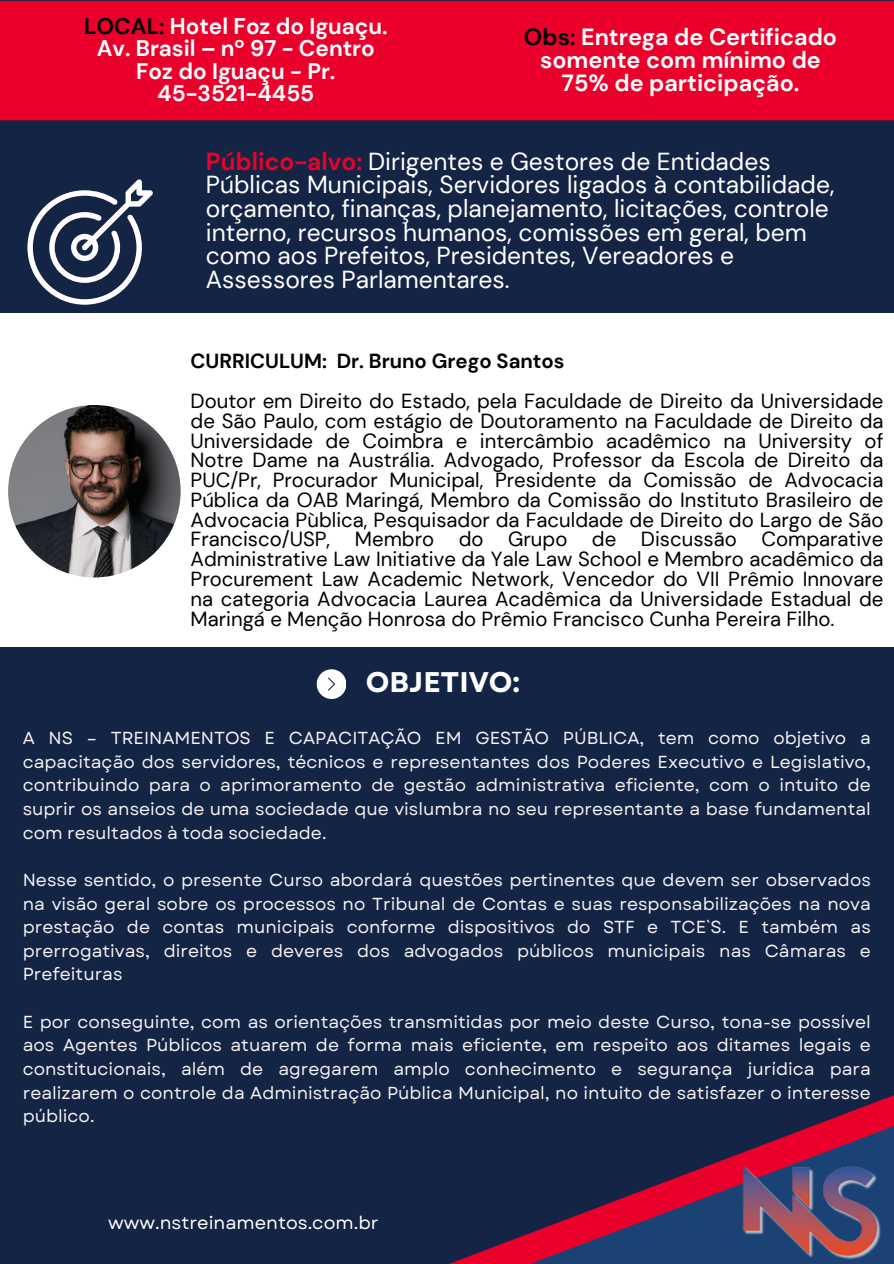
<style>
.page{position:relative;width:894px;height:1264px;background:#fff}
.page>*{position:absolute;margin:0;border:0;box-sizing:border-box;transform-origin:0 0}
.t1{font:700 28.35px "Garet";color:#fff}
.t2{font:24.6px/23.7px "DM Sans";color:#fff}
.t3{font:700 23.4px/23.2px "DM Sans";color:#fff;text-align:center}
.t4{font:700 22.5px/22.4px "DM Sans";color:#fff;text-align:center}
.t5{font:20.4px/19.8px "DM Sans";color:#000}
.t6{font:700 20.4px "DM Sans";color:#000}
.t7{font:18px "Garet";color:#fff}
.t8{font:17.4px/23.7px "Garet";color:#f5f3f5;text-align:justify}
.s1{color:#000}
.s2{font-weight:700;color:#eb002b}
.s3{font-weight:700}
</style>
<div class="page">
<div style="left:0;top:0;width:893px;height:1263px;background:#142445"></div>
<svg style="left:451px;top:1138px;width:330px;height:125px"></svg>
<svg style="left:781px;top:1095px;width:112px;height:168px"></svg>
<svg style="left:316px;top:669px;width:30px;height:29px"></svg>
<div style="left:0;top:1px;width:893px;height:119px;background:#eb002b"></div>
<div style="left:0;top:313px;width:893px;height:333px;background:#fff"></div>
<svg style="left:27px;top:179px;width:125px;height:125px"></svg>
<img style="left:741px;top:1165px;width:142px;height:95px">
<img style="left:8px;top:405px;width:173px;height:172px;border-radius:50%">
<p class="t4" style="left:84px;top:15px;width:305px"><span class="s1">LOCAL:</span> Hotel Foz do Iguaçu.<br>Av. Brasil – nº 97 - Centro<br>Foz do Iguaçu - Pr.<br>45-3521-4455</p>
<p class="t3" style="left:524px;top:25px;width:314px"><span class="s1">Obs:</span> Entrega de Certificado somente com mínimo de<br>75% de participação.</p>
<h2 class="t2" style="left:206px;top:149px;width:629px"><span class="s2">Público-alvo:</span> Dirigentes e Gestores de Entidades Públicas Municipais, Servidores ligados à contabilidade, orçamento, finanças, planejamento, licitações, controle interno, recursos humanos, comissões em geral, bem como aos Prefeitos, Presidentes, Vereadores e Assessores Parlamentares.</h2>
<h4 class="t5" style="left:190px;top:341px;width:694px;line-height:39.6px;text-indent:146px"><span class="s3">Dr. Bruno Grego Santos<br></span>Doutor em Direito do Estado, pela Faculdade de Direito da Universidade</h4>
<h4 class="t5" style="left:190px;top:411px;width:694px">de São Paulo, com estágio de Doutoramento na Faculdade de Direito da</h4>
<h5 class="t5" style="left:190px;top:430px;width:694px;text-align:justify">Universidade de Coimbra e intercâmbio acadêmico na University of Notre Dame na Austrália. Advogado, Professor da Escola de Direito da PUC/Pr, Procurador Municipal, Presidente da Comissão de Advocacia Pública da OAB Maringá, Membro da Comissão do Instituto Brasileiro de Advocacia Pùblica, Pesquisador da Faculdade de Direito do Largo de São Francisco/USP, Membro do Grupo de Discussão Comparative Administrative Law Initiative da Yale Law School e Membro acadêmico da Procurement Law Academic Network, Vencedor do VII Prêmio Innovare na categoria Advocacia Laurea Acadêmica da Universidade Estadual de Maringá e Menção Honrosa do Prêmio Francisco Cunha Pereira Filho.</h5>
<p class="t6" style="left:190px;top:348px;width:138px">CURRICULUM:</p>
<p class="t1" style="left:366px;top:661px;width:156px">OBJETIVO:</p>
<h1 class="t8" style="left:23px;top:726px;width:849px">A NS – TREINAMENTOS E CAPACITAÇÃO EM GESTÃO PÚBLICA, tem como objetivo a capacitação dos servidores, técnicos e representantes dos Poderes Executivo e Legislativo, contribuindo para o aprimoramento de gestão administrativa eficiente, com o intuito de suprir os anseios de uma sociedade que vislumbra no seu representante a base fundamental com resultados à toda sociedade.</h1>
<p class="t8" style="left:23px;top:868px;width:849px">Nesse sentido, o presente Curso abordará questões pertinentes que devem ser observados na visão geral sobre os processos no Tribunal de Contas e suas responsabilizações na nova prestação de contas municipais conforme dispositivos do STF e TCE`S. E também as prerrogativas, direitos e deveres dos advogados públicos municipais nas Câmaras e Prefeituras</p>
<p class="t8" style="left:23px;top:1009px;width:849px">E por conseguinte, com as orientações transmitidas por meio deste Curso, tona-se possível aos Agentes Públicos atuarem de forma mais eficiente, em respeito aos ditames legais e constitucionais, além de agregarem amplo conhecimento e segurança jurídica para realizarem o controle da Administração Pública Municipal, no intuito de satisfazer o interesse público.</p>
<h3 class="t7" style="left:108px;top:1209px;width:272px">www.nstreinamentos.com.br</h3>
</div>
